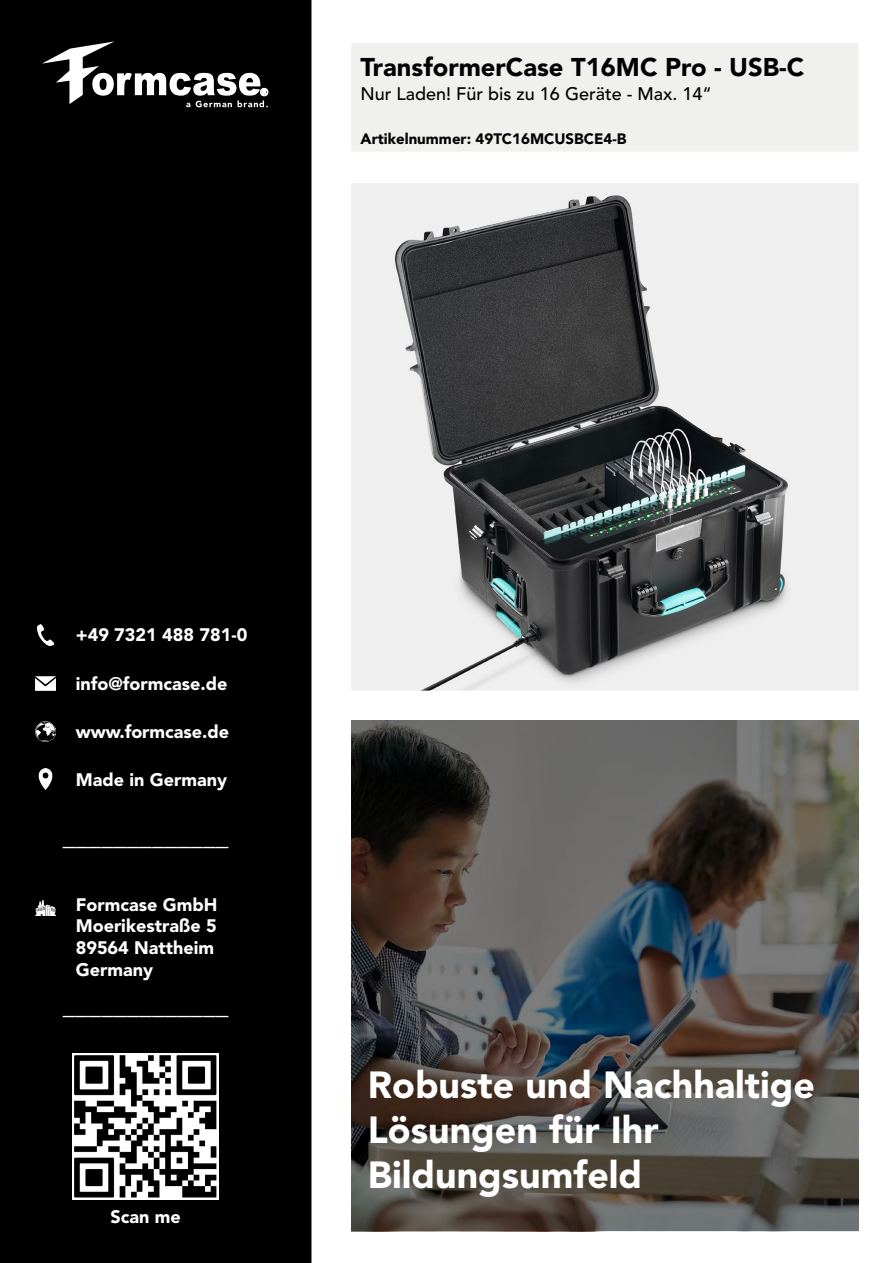
<style>
.page{position:relative;width:893px;height:1263px;background:#fff}
.page>*{position:absolute;margin:0;border:0;box-sizing:border-box;transform-origin:0 0}
.t1{font:900 37.5px "Avenir LT Std";color:#fff}
.t2{font:900 25.5px "Avenir LT Std";color:#000}
.t3{font:900 25.5px "Avenir LT Std";color:#fff}
.t4{font:900 18px "Avenir LT Std";color:#fff}
.t5{font:500 18px "Avenir LT Std";color:#000}
.t6{font:900 15px "Avenir LT Std";color:#000}
</style>
<div class="page">
<div style="left:0;top:0;width:311px;height:1263px;background:#000"></div>
<img style="left:353px;top:185px;width:504px;height:504px">
<div style="left:350px;top:182px;width:510px;height:510px;border:2px solid #fff"></div>
<div style="left:350px;top:41px;width:510px;height:112px;background:#f0f0ef;border:2px solid #fff"></div>
<svg style="left:42px;top:41px;width:226px;height:66px"></svg>
<img style="left:38px;top:624px;width:15px;height:21px">
<img style="left:35px;top:676px;width:21px;height:14px">
<img style="left:35px;top:721px;width:21px;height:20px">
<img style="left:35px;top:900px;width:21px;height:15px">
<img style="left:35px;top:769px;width:21px;height:20px">
<img style="left:72px;top:1053px;width:147px;height:147px">
<svg style="left:351px;top:721px;width:507px;height:510px;background:#514e4c"></svg>
<p class="t2" style="left:361px;top:52px;width:445px">TransformerCase T16MC Pro - USB-C</p>
<p class="t5" style="left:361px;top:83px;width:353px">Nur Laden! Für bis zu 16 Geräte - Max. 14“</p>
<p class="t6" style="left:361px;top:130px;width:268px">Artikelnummer: 49TC16MCUSBCE4-B</p>
<p class="t4" style="left:76px;top:624px;width:173px">+49 7321 488 781-0</p>
<p class="t4" style="left:76px;top:673px;width:153px">info@formcase.de</p>
<p class="t4" style="left:76px;top:721px;width:155px">www.formcase.de</p>
<p class="t4" style="left:76px;top:769px;width:153px">Made in Germany</p>
<p class="t3" style="left:63px;top:820px;width:167px">_____________</p>
<p class="t4" style="left:76px;top:894px;width:143px">Formcase GmbH</p>
<p class="t4" style="left:76px;top:915px;width:142px">Moerikestraße 5</p>
<p class="t4" style="left:76px;top:937px;width:140px">89564 Nattheim</p>
<p class="t4" style="left:76px;top:958px;width:79px">Germany</p>
<p class="t3" style="left:63px;top:989px;width:167px">_____________</p>
<p class="t4" style="left:110px;top:1206px;width:72px">Scan me</p>
<p class="t1" style="left:368px;top:1062px;width:449px">Robuste und Nachhaltige</p>
<p class="t1" style="left:368px;top:1107px;width:292px">Lösungen für Ihr</p>
<p class="t1" style="left:368px;top:1152px;width:276px">Bildungsumfeld</p>
</div>
